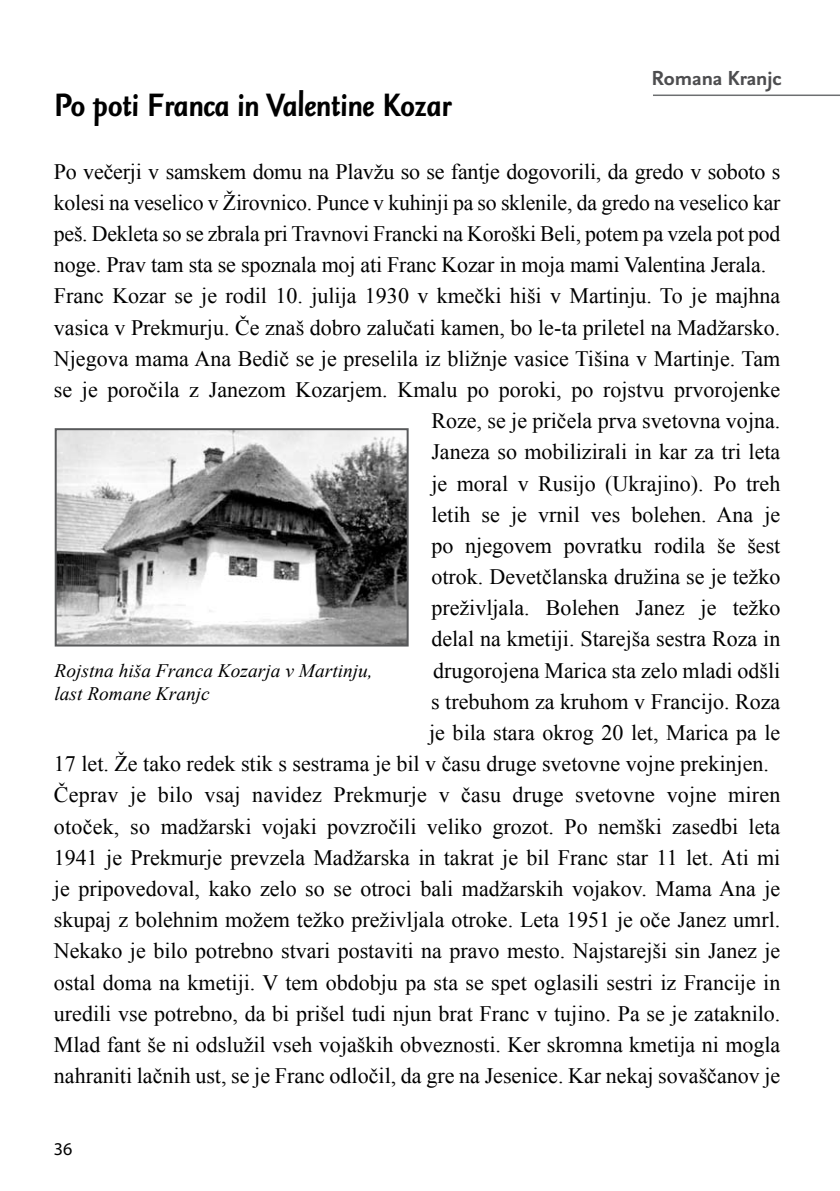
<style>
.page{position:relative;width:840px;height:1191px;background:#fff}
.page>*{position:absolute;margin:0;border:0;box-sizing:border-box;transform-origin:0 0}
.t1{font:italic 700 39px "Seria Sans Lf";color:#000}
.t2{font:700 24.4px "Seria Sans Lf";color:#4d4d4f}
.t3{font:22px "Times New Roman";color:#000}
.t4{font:italic 19px/23.2px "Times New Roman";color:#000}
.t5{font:18px "Myriad Pro";color:#000}
</style>
<div class="page">
<img style="left:58px;top:431px;width:347px;height:212px">
<div style="left:55px;top:428px;width:353px;height:218px;border:2px solid #58595b"></div>
<hr style="left:652px;top:94px;width:187px;height:2px;background:#6d6f71">
<p class="t2" style="left:651px;top:66px;width:131px">Romana Kranjc</p>
<h1 class="t1" style="left:54px;top:86px;width:399px">Po poti Franca in Valentine Kozar</h1>
<p class="t3" style="left:54px;top:156px;width:727px">Po večerji v samskem domu na Plavžu so se fantje dogovorili, da gredo v soboto s</p>
<p class="t3" style="left:54px;top:188px;width:727px">kolesi na veselico v Žirovnico. Punce v kuhinji pa so sklenile, da gredo na veselico kar</p>
<p class="t3" style="left:54px;top:219px;width:727px">peš. Dekleta so se zbrala pri Travnovi Francki na Koroški Beli, potem pa vzela pot pod</p>
<p class="t3" style="left:54px;top:250px;width:713px">noge. Prav tam sta se spoznala moj ati Franc Kozar in moja mami Valentina Jerala.</p>
<p class="t3" style="left:54px;top:281px;width:727px">Franc Kozar se je rodil 10. julija 1930 v kmečki hiši v Martinju. To je majhna</p>
<p class="t3" style="left:54px;top:312px;width:727px">vasica v Prekmurju. Če znaš dobro zalučati kamen, bo le-ta priletel na Madžarsko.</p>
<p class="t3" style="left:54px;top:343px;width:727px">Njegova mama Ana Bedič se je preselila iz bližnje vasice Tišina v Martinje. Tam</p>
<p class="t3" style="left:54px;top:375px;width:727px">se je poročila z Janezom Kozarjem. Kmalu po poroki, po rojstvu prvorojenke</p>
<p class="t3" style="left:431px;top:406px;width:350px">Roze, se je pričela prva svetovna vojna.</p>
<p class="t3" style="left:431px;top:437px;width:350px">Janeza so mobilizirali in kar za tri leta</p>
<p class="t3" style="left:431px;top:468px;width:350px">je moral v Rusijo (Ukrajino). Po treh</p>
<p class="t3" style="left:431px;top:499px;width:350px">letih se je vrnil ves bolehen. Ana je</p>
<p class="t3" style="left:431px;top:531px;width:350px">po njegovem povratku rodila še šest</p>
<p class="t3" style="left:431px;top:562px;width:350px">otrok. Devetčlanska družina se je težko</p>
<p class="t3" style="left:431px;top:593px;width:350px">preživljala. Bolehen Janez je težko</p>
<p class="t3" style="left:431px;top:624px;width:350px">delal na kmetiji. Starejša sestra Roza in</p>
<p class="t3" style="left:433px;top:655px;width:348px">drugorojena Marica sta zelo mladi odšli</p>
<p class="t3" style="left:431px;top:686px;width:350px">s trebuhom za kruhom v Francijo. Roza</p>
<p class="t3" style="left:429px;top:718px;width:352px">je bila stara okrog 20 let, Marica pa le</p>
<p class="t3" style="left:54px;top:749px;width:716px">17 let. Že tako redek stik s sestrama je bil v času druge svetovne vojne prekinjen.</p>
<p class="t3" style="left:54px;top:780px;width:727px">Čeprav je bilo vsaj navidez Prekmurje v času druge svetovne vojne miren</p>
<p class="t3" style="left:54px;top:811px;width:727px">otoček, so madžarski vojaki povzročili veliko grozot. Po nemški zasedbi leta</p>
<p class="t3" style="left:54px;top:842px;width:727px">1941 je Prekmurje prevzela Madžarska in takrat je bil Franc star 11 let. Ati mi</p>
<p class="t3" style="left:54px;top:873px;width:727px">je pripovedoval, kako zelo so se otroci bali madžarskih vojakov. Mama Ana je</p>
<p class="t3" style="left:54px;top:905px;width:727px">skupaj z bolehnim možem težko preživljala otroke. Leta 1951 je oče Janez umrl.</p>
<p class="t3" style="left:54px;top:936px;width:727px">Nekako je bilo potrebno stvari postaviti na pravo mesto. Najstarejši sin Janez je</p>
<p class="t3" style="left:54px;top:967px;width:727px">ostal doma na kmetiji. V tem obdobju pa sta se spet oglasili sestri iz Francije in</p>
<p class="t3" style="left:54px;top:998px;width:727px">uredili vse potrebno, da bi prišel tudi njun brat Franc v tujino. Pa se je zataknilo.</p>
<p class="t3" style="left:54px;top:1029px;width:727px">Mlad fant še ni odslužil vseh vojaških obveznosti. Ker skromna kmetija ni mogla</p>
<p class="t3" style="left:54px;top:1060px;width:727px">nahraniti lačnih ust, se je Franc odločil, da gre na Jesenice. Kar nekaj sovaščanov je</p>
<p class="t4" style="left:54px;top:658px;width:319px">Rojstna hiša Franca Kozarja v Martinju, last Romane Kranjc</p>
<p class="t5" style="left:54px;top:1138px;width:20px">36</p>
</div>
